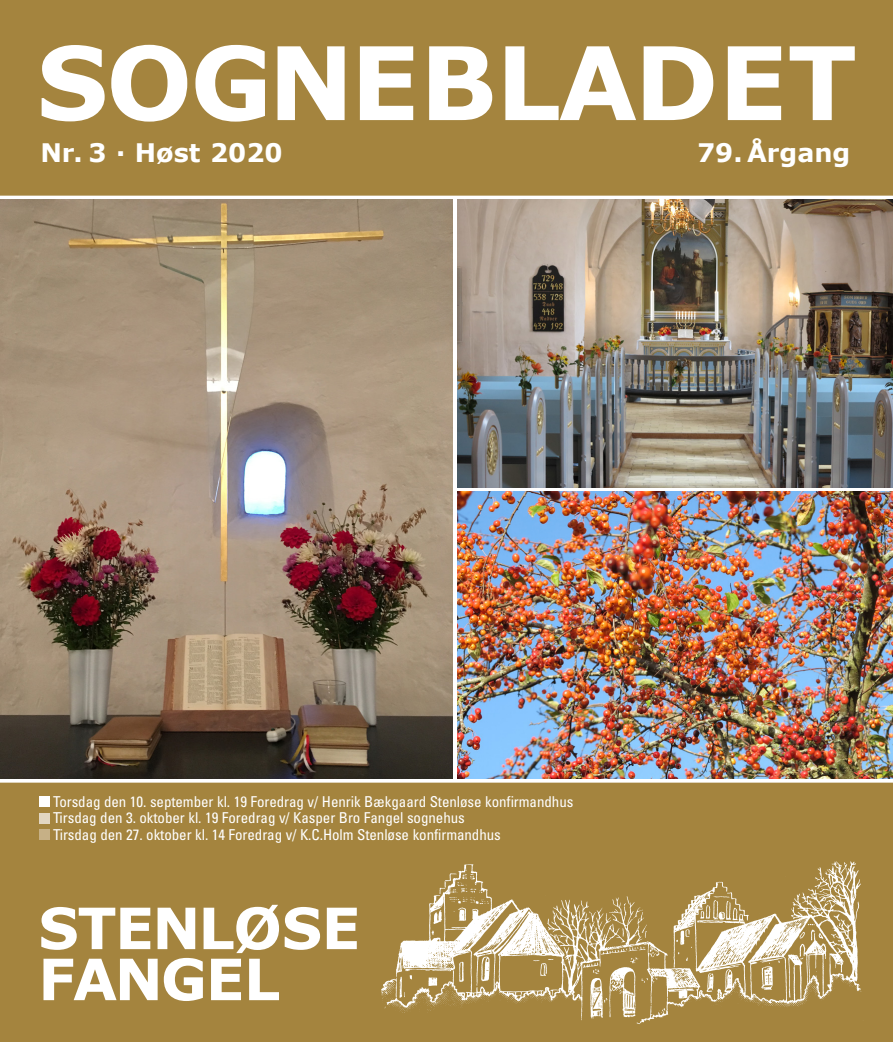
<style>
.page{position:relative;width:893px;height:1042px;background:#fff}
.page>*{position:absolute;margin:0;border:0;box-sizing:border-box;transform-origin:0 0}
.t1{font:700 101.4px "Verdana";letter-spacing:-.02em;color:#fff}
.t2{font:700 57px/51px "Verdana";letter-spacing:-.025em;color:#fff}
.t3{font:700 25.5px "Verdana";color:#fff}
.t4{font:condensed 15px/16.5px "Univers";letter-spacing:-.005em;color:#fff}
</style>
<div class="page">
<div style="left:0;top:0;width:893px;height:196px;background:#a4843e"></div>
<div style="left:0;top:782px;width:893px;height:260px;background:#a4843e"></div>
<img style="left:363px;top:850px;width:509px;height:183px">
<img style="left:0;top:200px;width:452px;height:578px">
<img style="left:457px;top:200px;width:436px;height:287px">
<img style="left:457px;top:491px;width:436px;height:287px">
<div style="left:39px;top:796px;width:11px;height:11px;background:#fff"></div>
<div style="left:39px;top:813px;width:11px;height:10px;background:#e2d6c1"></div>
<div style="left:39px;top:829px;width:11px;height:11px;background:#c6b086"></div>
<h1 class="t1" style="left:36px;top:17px;width:822px">SOGNEBLADET</h1>
<h3 class="t3" style="left:40px;top:136px;width:244px">Nr. 3 · Høst 2020</h3>
<h3 class="t3" style="left:697px;top:136px;width:155px">79. Årgang</h3>
<p class="t4" style="left:53px;top:793px;width:522px">Torsdag den 10. september kl. 19 Foredrag v/ Henrik Bækgaard Stenløse konfirmandhus<br>Tirsdag den 3. oktober kl. 19 Foredrag v/ Kasper Bro Fangel sognehus<br>Tirsdag den 27. oktober kl. 14 Foredrag v/ K.C.Holm Stenløse konfirmandhus</p>
<h2 class="t2" style="left:38px;top:903px;width:324px">STENLØSE<br>FANGEL</h2>
</div>
